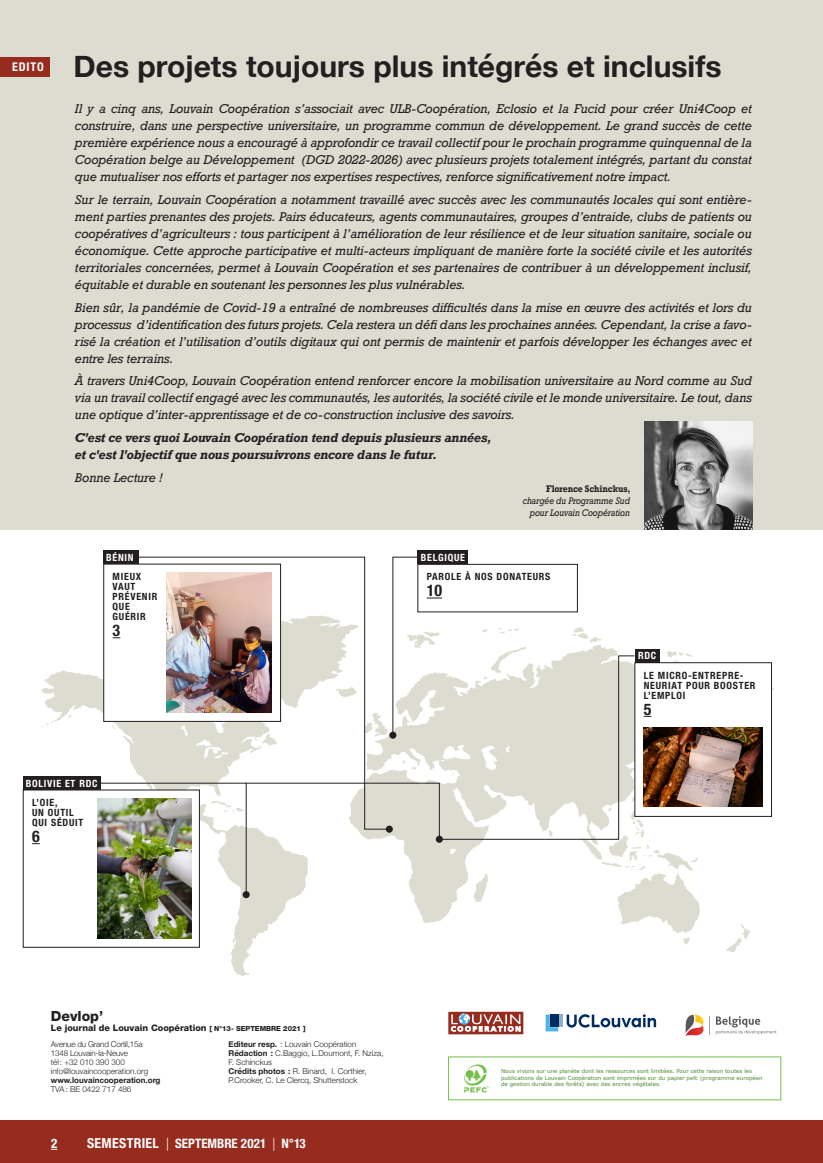
<style>
.page{position:relative;width:823px;height:1163px;background:#fff}
.page>*{position:absolute;margin:0;border:0;box-sizing:border-box;transform-origin:0 0}
.t1{font:700 30px "Helvetica Neue";color:#231f20}
.Titre_rubrique{font:700 condensed 16px "Helvetica Neue LT Pro";color:#231f20}
.t2{font:800 14px "Helvetica Neue";color:#231f20}
.t3{font:700 condensed 13px "Helvetica Neue LT Pro";color:#fff}
.t4{font:italic 12px/17px "Rockwell";letter-spacing:-.01em;color:#231f20;text-align:justify}
.t5{font:italic 700 12px "Rockwell";letter-spacing:-.02em;color:#231f20}
.Titre_rubrique-2{font:700 condensed 12px "Helvetica Neue LT Pro";letter-spacing:.075em;color:#fff}
.Titre_rubrique-3{font:700 condensed 10px/10px "Helvetica Neue LT Pro";letter-spacing:.075em;color:#231f20}
.Titre_rubrique-4{font:700 condensed 10px "Helvetica Neue LT Pro";letter-spacing:.075em;color:#fff}
.t6{font:800 9px "Helvetica Neue";color:#231f20}
.t7{font:italic 9px/12px "Rockwell";letter-spacing:-.01em;color:#231f20;text-align:right;scale:.9 1}
.t8{font:700 9px "Rockwell";letter-spacing:-.01em;color:#231f20;scale:.9 1}
.t9{font:300 8px/9px "Helvetica Neue";color:#231f20}
.t10{font:300 8px/9px "Helvetica Neue";letter-spacing:-.02em;color:#231f20}
.t11{font:700 8px "Helvetica Neue";color:#231f20}
.t12{font:5.5px/6.6px "Verdana";color:#4f8c32}
.s1{font-size:7px}
.s2{font-weight:700}
.s3{font-size:13.8px}
.s4{font-family:"Helvetica Neue";font-weight:300;font-stretch:normal}
</style>
<div class="page">
<div style="left:0;top:1120px;width:822px;height:42px;background:#972b1e"></div>
<hr style="left:822px;top:1120px;width:1px;height:42px;background:#972b1e">
<hr style="left:822px;top:0;width:1px;height:266px;background:#e18126">
<img style="left:464px;top:1064px;width:25px;height:28px">
<svg style="left:448px;top:1011px;width:75px;height:23px"></svg>
<svg style="left:451px;top:1013px;width:69px;height:18px"></svg>
<svg style="left:558px;top:1014px;width:4px;height:13px"></svg>
<svg style="left:545px;top:1014px;width:13px;height:17px"></svg>
<div style="left:549px;top:1014px;width:9px;height:13px;background:#002c62"></div>
<svg style="left:566px;top:1014px;width:89px;height:13px"></svg>
<svg style="left:709px;top:1016px;width:67px;height:18px"></svg>
<svg style="left:685px;top:1014px;width:18px;height:21px"></svg>
<div style="left:0;top:0;width:822px;height:529px;background:#dcdcd0"></div>
<img style="left:644px;top:421px;width:107px;height:108px">
<div style="left:0;top:57px;width:50px;height:19px;background:#972b1e"></div>
<svg style="left:41px;top:670px;width:211px;height:306px"></svg>
<svg style="left:67px;top:714px;width:4px;height:3px"></svg>
<svg style="left:726px;top:924px;width:23px;height:28px"></svg>
<div style="left:417px;top:550px;width:51px;height:13px;background:#231f20"></div>
<div style="left:103px;top:550px;width:35px;height:13px;background:#231f20"></div>
<div style="left:23px;top:789px;width:176px;height:158px;background:#fff"></div>
<div style="left:23px;top:776px;width:77px;height:13px;background:#231f20"></div>
<img style="left:699px;top:727px;width:62px;height:79px">
<svg style="left:97px;top:556px;width:602px;height:388px"></svg>
<p class="Titre_rubrique-2" style="left:12px;top:59px;width:33px">EDITO</p>
<p class="t1" style="left:73px;top:42px;width:649px">Des projets toujours plus intégrés et inclusifs</p>
<p class="t4" style="left:75px;top:100px;width:678px">Il y a cinq ans, Louvain Coopération s’associait avec ULB-Coopération, Eclosio et la Fucid pour créer Uni4Coop et construire, dans une perspective universitaire, un programme commun de développement. Le grand succès de cette première expérience nous a encouragé à approfondir ce travail collectif pour le prochain programme quinquennal de la Coopération belge au Développement (DGD 2022-2026) avec plusieurs projets totalement intégrés, partant du constat que mutualiser nos efforts et partager nos expertises respectives, renforce significativement notre impact.</p>
<p class="t4" style="left:75px;top:191px;width:678px">Sur le terrain, Louvain Coopération a notamment travaillé avec succès avec les communautés locales qui sont entière&shy;ment parties prenantes des projets. Pairs éducateurs, agents communautaires, groupes d’entraide, clubs de patients ou coopératives d’agriculteurs : tous participent à l’amélioration de leur résilience et de leur situation sanitaire, sociale ou économique. Cette approche participative et multi-acteurs impliquant de manière forte la société civile et les autorités territoriales concernées, permet à Louvain Coopération et ses partenaires de contribuer à un développement inclusif, équitable et durable en soutenant les personnes les plus vulnérables.</p>
<p class="t4" style="left:75px;top:299px;width:678px">Bien sûr, la pandémie de Covid-19 a entraîné de nombreuses difficultés dans la mise en œuvre des activités et lors du processus d’identification des futurs projets. Cela restera un défi dans les prochaines années. Cependant, la crise a favo&shy;risé la création et l’utilisation d’outils digitaux qui ont permis de maintenir et parfois développer les échanges avec et entre les terrains.</p>
<p class="t4" style="left:75px;top:372px;width:678px">À travers Uni4Coop, Louvain Coopération entend renforcer encore la mobilisation universitaire au Nord comme au Sud via un travail collectif engagé avec les communautés, les autorités, la société civile et le monde universitaire. Le tout, dans une optique d’inter-apprentissage et de co-construction inclusive des savoirs.</p>
<p class="t5" style="left:75px;top:430px;width:418px">C'est ce vers quoi Louvain Coopération tend depuis plusieurs années,</p>
<p class="t5" style="left:75px;top:447px;width:363px">et c'est l'objectif que nous poursuivrons encore dans le futur.</p>
<p class="t4" style="left:75px;top:469px;width:89px">Bonne Lecture !</p>
<p class="t8" style="left:546px;top:482px;width:95px">Florence Schinckus,</p>
<p class="t7" style="left:522px;top:494px;width:121px">chargée du Programme Sud pour Louvain Coopération</p>
<p class="Titre_rubrique-4" style="left:106px;top:551px;width:29px">BÉNIN</p>
<p class="Titre_rubrique-3" style="left:112px;top:571px;width:30px">MIEUX</p>
<p class="Titre_rubrique-3" style="left:112px;top:581px;width:24px">VAUT</p>
<p class="Titre_rubrique-3" style="left:112px;top:591px;width:46px">PRÉVENIR</p>
<p class="Titre_rubrique-3" style="left:112px;top:601px;width:19px">QUE</p>
<p class="Titre_rubrique-3" style="left:112px;top:611px;width:35px">GUÉRIR</p>
<p class="Titre_rubrique" style="left:112px;top:620px;width:9px">3</p>
<p class="Titre_rubrique-4" style="left:26px;top:777px;width:73px">BOLIVIE ET RDC</p>
<p class="Titre_rubrique-3" style="left:32px;top:797px;width:27px">L’OIE,</p>
<p class="Titre_rubrique-3" style="left:32px;top:807px;width:43px">UN OUTIL</p>
<p class="Titre_rubrique-3" style="left:32px;top:817px;width:53px">QUI SÉDUIT</p>
<p class="Titre_rubrique" style="left:32px;top:826px;width:9px">6</p>
<p class="t2" style="left:51px;top:1007px;width:54px">Devlop’</p>
<p class="t6" style="left:51px;top:1022px;width:256px">Le journal de Louvain Coopération <span class="s1">[ N°13- SEPTEMBRE 2021 ]</span></p>
<p class="Titre_rubrique-4" style="left:420px;top:551px;width:46px">BELGIQUE</p>
<p class="Titre_rubrique-3" style="left:426px;top:571px;width:125px">PAROLE À NOS DONATEURS</p>
<p class="Titre_rubrique" style="left:426px;top:581px;width:17px">10</p>
<p class="Titre_rubrique-4" style="left:637px;top:649px;width:20px">RDC</p>
<p class="Titre_rubrique-3" style="left:643px;top:670px;width:113px">LE MICRO-ENTREPRE-<br>NEURIAT POUR BOOSTER<br>L’EMPLOI</p>
<p class="Titre_rubrique" style="left:643px;top:699px;width:9px">5</p>
<p class="t10" style="left:51px;top:1038px;width:93px">Avenue du Grand Cortil,15a</p>
<p class="t10" style="left:51px;top:1047px;width:78px">1348 Louvain-la-Neuve tél: +32 010 390 300</p>
<p class="t9" style="left:51px;top:1065px;width:99px">info@louvaincooperation.org</p>
<p class="t11" style="left:51px;top:1073px;width:111px">www.louvaincooperation.org</p>
<p class="t9" style="left:51px;top:1083px;width:82px">TVA: BE 0422 717 486</p>
<p class="t9" style="left:228px;top:1038px;width:156px"><span class="s2">Editeur resp.</span> : Louvain Coopération<br><span class="s2">Rédaction :</span> C.Baggio, L.Doumont, F. Nziza,<br>F. Schinckus</p>
<p class="t9" style="left:228px;top:1065px;width:139px"><span class="s2">Crédits photos :</span> R. Binard, I. Corthier,<br>P.Crooker, C. Le Clercq, Shutterstock</p>
<p class="t12" style="left:501px;top:1067px;width:263px">Nous vivons sur une planète dont les ressources sont limitées. Pour cette raison toutes les publications de Louvain Coopération sont imprimées sur du papier pefc (programme européen de gestion durable des forêts) avec des encres végétales.</p>
<p class="t3" style="left:51px;top:1135px;width:8px">2</p>
<p class="t3" style="left:87px;top:1135px;width:220px"><span class="s3">SEMESTRIEL</span> <span class="s4">|</span> SEPTEMBRE 2021 <span class="s4">|</span> N°13</p>
</div>
